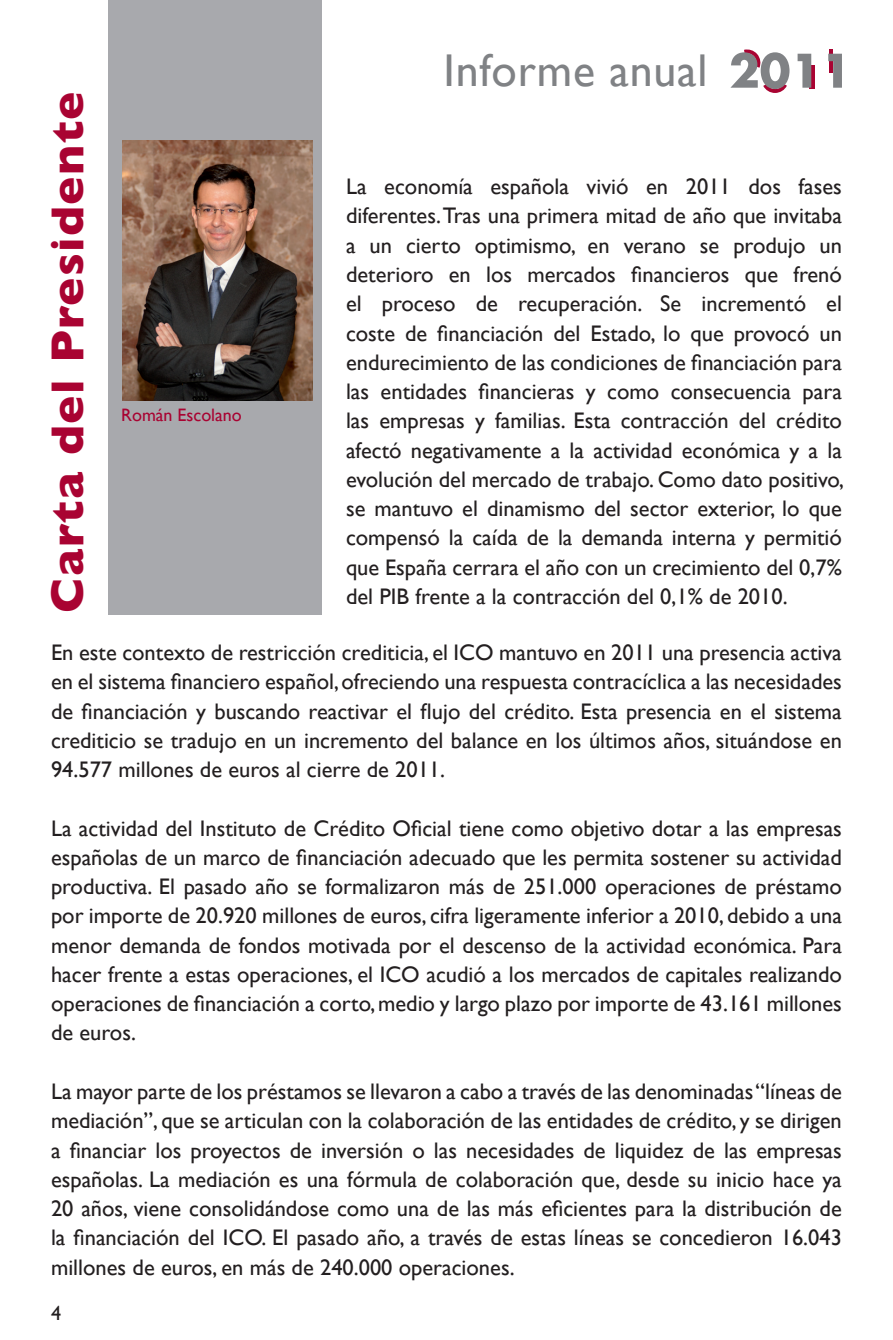
<style>
.page{position:relative;width:893px;height:1340px;background:#fff}
.page>*{position:absolute;margin:0;border:0;box-sizing:border-box;transform-origin:0 0}
.t1{font:700 47.25px "Gill Sans";letter-spacing:.03em;color:#a90332}
.t2{font:45.9px "Gill Sans";letter-spacing:.02em;color:#808285}
.t3{font:22.5px/29.2px "Gill Sans";color:#231f20;text-align:justify}
.t4{font:20.25px "Gill Sans";color:#231f20}
.t5{font:18px "Gill Sans";color:#a90332}
</style>
<div class="page">
<div style="left:108px;top:0;width:214px;height:614px;background:#a8a9ad"></div>
<img style="left:122px;top:140px;width:191px;height:260px">
<svg style="left:809px;top:65px;width:6px;height:24px"></svg>
<svg style="left:829px;top:49px;width:4px;height:5px"></svg>
<svg style="left:730px;top:49px;width:59px;height:44px"></svg>
<svg style="left:798px;top:54px;width:13px;height:34px"></svg>
<svg style="left:828px;top:54px;width:14px;height:34px"></svg>
<h1 class="t1" style="left:40px;top:612px;width:522px;rotate:-90deg">Carta del Presidente</h1>
<p class="t5" style="left:121px;top:404px;width:122px">Román Escolano</p>
<h2 class="t2" style="left:443px;top:43px;width:266px">Informe anual</h2>
<p class="t3" style="left:346px;top:172px;width:500px">La economía española vivió en 2011 dos fases diferentes. Tras una primera mitad de año que invitaba a un cierto optimismo, en verano se produjo un deterioro en los mercados financieros que frenó el proceso de recuperación. Se incrementó el coste de financiación del Estado, lo que provocó un endurecimiento de las condiciones de financiación para las entidades financieras y como consecuencia para las empresas y familias. Esta contracción del crédito afectó negativamente a la actividad económica y a la evolución del mercado de trabajo. Como dato positivo, se mantuvo el dinamismo del sector exterior, lo que compensó la caída de la demanda interna y permitió que España cerrara el año con un crecimiento del 0,7% del PIB frente a la contracción del 0,1% de 2010.</p>
<p class="t3" style="left:51px;top:637px;width:792px">En este contexto de restricción crediticia, el ICO mantuvo en 2011 una presencia activa en el sistema financiero español, ofreciendo una respuesta contracíclica a las necesidades de financiación y buscando reactivar el flujo del crédito. Esta presencia en el sistema crediticio se tradujo en un incremento del balance en los últimos años, situándose en 94.577 millones de euros al cierre de 2011.</p>
<p class="t3" style="left:51px;top:813px;width:792px">La actividad del Instituto de Crédito Oficial tiene como objetivo dotar a las empresas españolas de un marco de financiación adecuado que les permita sostener su actividad productiva. El pasado año se formalizaron más de 251.000 operaciones de préstamo por importe de 20.920 millones de euros, cifra ligeramente inferior a 2010, debido a una menor demanda de fondos motivada por el descenso de la actividad económica. Para hacer frente a estas operaciones, el ICO acudió a los mercados de capitales realizando operaciones de financiación a corto, medio y largo plazo por importe de 43.161 millones de euros.</p>
<p class="t3" style="left:51px;top:1076px;width:792px">La mayor parte de los préstamos se llevaron a cabo a través de las denominadas “líneas de mediación”, que se articulan con la colaboración de las entidades de crédito, y se dirigen a financiar los proyectos de inversión o las necesidades de liquidez de las empresas españolas. La mediación es una fórmula de colaboración que, desde su inicio hace ya 20 años, viene consolidándose como una de las más eficientes para la distribución de la financiación del ICO. El pasado año, a través de estas líneas se concedieron 16.043 millones de euros, en más de 240.000 operaciones.</p>
<p class="t4" style="left:51px;top:1300px;width:12px">4</p>
</div>
